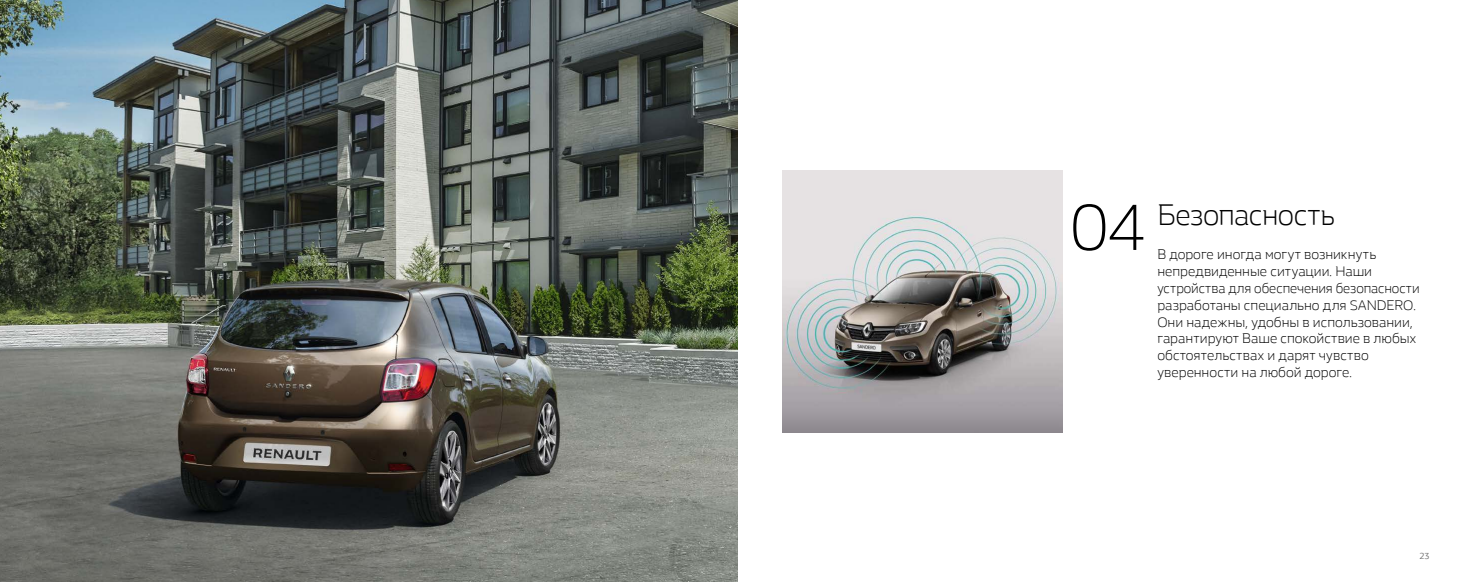
<style>
.page{position:relative;width:1475px;height:582px;background:#fff}
.page>*{position:absolute;margin:0;border:0;box-sizing:border-box;transform-origin:0 0}
.t1{font:300 67px "Renault Life";color:#000}
.t2{font:300 30px "Renault Life";letter-spacing:-.02em;color:#000}
.t3{font:300 14px/16.8px "Renault Life";color:#000}
.t4{font:9px "Renault Life";color:#717171}
</style>
<div class="page">
<img style="left:0;top:0;width:737px;height:581px">
<img style="left:782px;top:170px;width:280px;height:262px">
<h1 class="t1" style="left:1069px;top:182px;width:78px">04</h1>
<h2 class="t2" style="left:1157px;top:194px;width:179px">Безопасность</h2>
<p class="t3" style="left:1157px;top:245px;width:264px">В дороге иногда могут возникнуть непредвиденные ситуации. Наши устройства для обеспечения безопасности разработаны специально для SANDERO.<br>Они надежны, удобны в использовании, гарантируют Ваше спокойствие в любых обстоятельствах и дарят чувство уверенности на любой дороге.</p>
<p class="t4" style="left:1419px;top:549px;width:12px">23</p>
</div>
